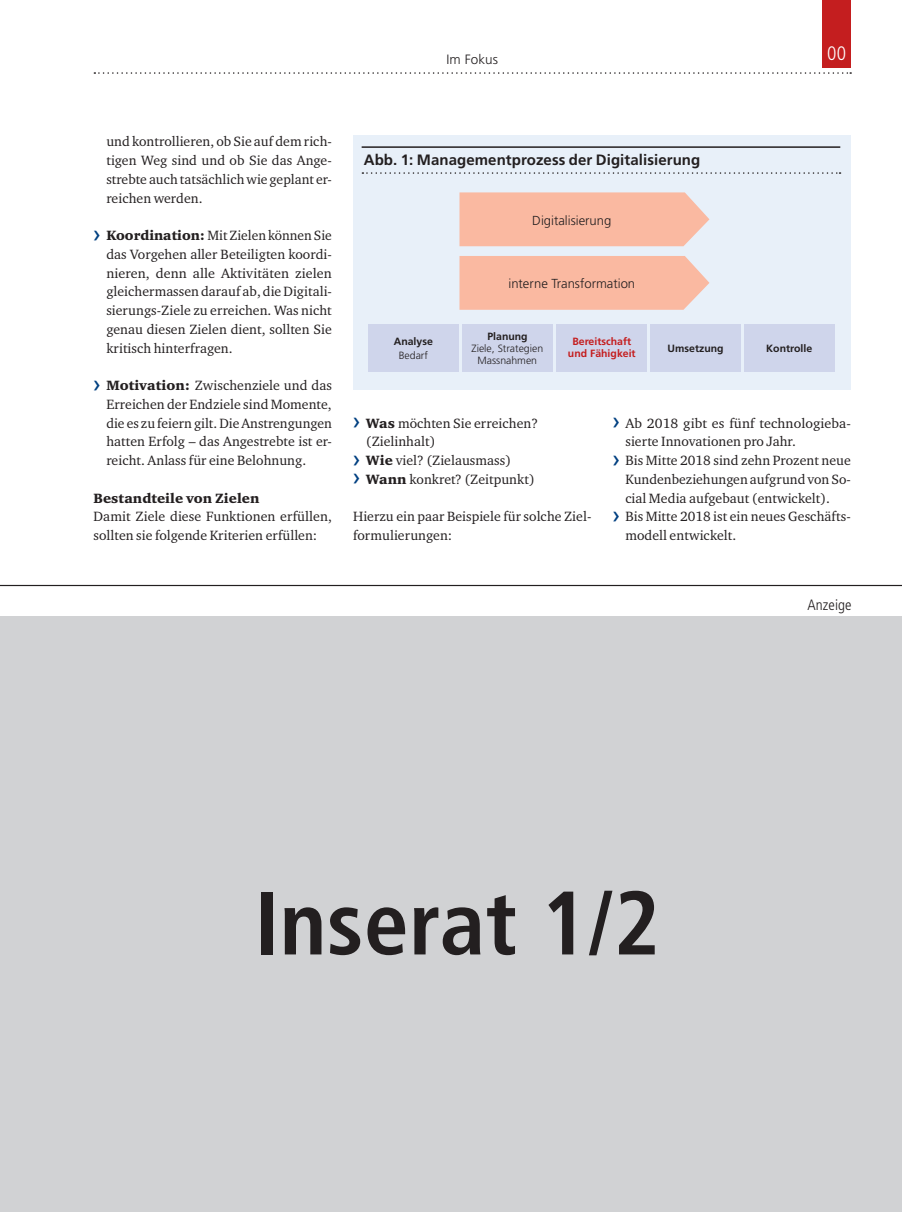
<style>
.page{position:relative;width:902px;height:1212px;background:#fff}
.page>*{position:absolute;margin:0;border:0;box-sizing:border-box;transform-origin:0 0}
.t1{font:700 condensed 90px "Frutiger LT Std";letter-spacing:.005em;color:#231f20}
.t2{font:300 condensed 19.5px "Frutiger LT Std";color:#fff}
.t3{font:700 15px "Frutiger LT Std";letter-spacing:.005em;color:#231f20}
.t4{font:300 condensed 15px "Frutiger LT Std";letter-spacing:.005em;color:#231f20}
.t5{font:13.8px/18.8px "Charter ITC Std";letter-spacing:.005em;color:#231f20;text-align:justify}
.t6{font:900 13.8px "Charter ITC Std";letter-spacing:.005em;color:#231f20}
.t7{font:300 13.5px "Frutiger LT Std";letter-spacing:.005em;color:#231f20}
.t8{font:300 13.05px "Frutiger LT Std";color:#231f20}
.t9{font:700 10.5px "Frutiger LT Std";color:#231f20}
.t10{font:300 10.5px/12px "Frutiger LT Std";color:#231f20;text-align:center}
.t11{font:700 10.5px/12px "Frutiger LT Std";color:#c41e1f;text-align:center}
.s1{font-family:"Frutiger LT Std";font-size:24px;color:#014081}
.s2{font-weight:900}
</style>
<div class="page">
<svg style="left:94px;top:72px;width:757px;height:2px"></svg>
<div style="left:822px;top:0;width:28px;height:68px;background:#c41e1f"></div>
<div style="left:0;top:617px;width:901px;height:595px;background:#d1d2d4"></div>
<hr style="left:0;top:585px;width:901px;height:1px;background:#231f20">
<div style="left:353px;top:136px;width:497px;height:254px;background:#e8f0f9"></div>
<hr style="left:361px;top:146px;width:479px;height:2px;background:#231f20">
<svg style="left:362px;top:172px;width:478px;height:2px"></svg>
<div style="left:368px;top:324px;width:91px;height:47px;background:#cfd5eb"></div>
<div style="left:462px;top:324px;width:91px;height:47px;background:#cfd5eb"></div>
<div style="left:556px;top:324px;width:91px;height:47px;background:#cfd5eb"></div>
<div style="left:650px;top:324px;width:91px;height:47px;background:#cfd5eb"></div>
<div style="left:744px;top:324px;width:90px;height:47px;background:#cfd5eb"></div>
<svg style="left:459px;top:192px;width:250px;height:54px;background:#f8bca6"></svg>
<svg style="left:459px;top:256px;width:250px;height:54px;background:#f9bba5"></svg>
<p class="t7" style="left:446px;top:51px;width:53px">Im Fokus</p>
<h2 class="t2" style="left:827px;top:42px;width:21px">00</h2>
<p class="t5" style="left:106px;top:132px;width:227px">und kontrollieren, ob Sie auf dem rich&shy;tigen Weg sind und ob Sie das Ange&shy;strebte auch tatsächlich wie geplant er&shy;reichen werden.</p>
<p class="t5" style="left:106px;top:226px;width:227px;text-indent:-13px"><span class="s1">›</span> <span class="s2">Koordination:</span> Mit Zielen können Sie das Vorgehen aller Beteiligten koordi&shy;nieren, denn alle Aktivitäten zielen gleichermassen darauf ab, die Digitali&shy;sierungs-Ziele zu erreichen. Was nicht genau diesen Zielen dient, sollten Sie kritisch hinterfragen.</p>
<p class="t5" style="left:106px;top:376px;width:227px;text-indent:-13px"><span class="s1">›</span> <span class="s2">Motivation:</span> Zwischenziele und das Erreichen der Endziele sind Momente, die es zu feiern gilt. Die Anstrengungen hatten Erfolg – das Angestrebte ist er&shy;reicht. Anlass für eine Belohnung.</p>
<p class="t6" style="left:94px;top:489px;width:167px">Bestandteile von Zielen</p>
<p class="t5" style="left:94px;top:507px;width:240px">Damit Ziele diese Funktionen erfüllen, sollten sie folgende Kriterien erfüllen:</p>
<p class="t3" style="left:364px;top:151px;width:338px">Abb. 1: Managementprozess der Digitalisierung</p>
<p class="t8" style="left:532px;top:213px;width:81px">Digitalisierung</p>
<p class="t8" style="left:508px;top:276px;width:128px">interne Transformation</p>
<p class="t9" style="left:487px;top:330px;width:42px">Planung</p>
<p class="t9" style="left:394px;top:336px;width:41px">Analyse</p>
<p class="t10" style="left:398px;top:350px;width:31px">Bedarf</p>
<p class="t10" style="left:471px;top:343px;width:73px">Ziele, Strategien<br>Massnahmen</p>
<p class="t11" style="left:568px;top:336px;width:69px">Bereitschaft und Fähigkeit</p>
<p class="t9" style="left:667px;top:342px;width:57px">Umsetzung</p>
<p class="t9" style="left:766px;top:342px;width:47px">Kontrolle</p>
<p class="t5" style="left:353px;top:413px;width:186px"><span class="s1">›</span> <span class="s2">Was</span> möchten Sie erreichen?</p>
<p class="t5" style="left:366px;top:432px;width:71px">(Zielinhalt)</p>
<p class="t5" style="left:353px;top:451px;width:159px"><span class="s1">›</span> <span class="s2">Wie</span> viel? (Zielausmass)</p>
<p class="t5" style="left:353px;top:469px;width:183px"><span class="s1">›</span> <span class="s2">Wann</span> konkret? (Zeitpunkt)</p>
<p class="t5" style="left:353px;top:507px;width:240px">Hierzu ein paar Beispiele für solche Ziel&shy;formulierungen:</p>
<p class="t5" style="left:612px;top:413px;width:240px"><span class="s1">›</span> Ab 2018 gibt es fünf technologieba-</p>
<p class="t5" style="left:625px;top:432px;width:172px">sierte Innovationen pro Jahr.</p>
<p class="t5" style="left:612px;top:451px;width:240px"><span class="s1">›</span> Bis Mitte 2018 sind zehn Prozent neue</p>
<p class="t5" style="left:625px;top:469px;width:227px">Kundenbeziehungen aufgrund von So-</p>
<p class="t5" style="left:625px;top:488px;width:206px">cial Media aufgebaut (entwickelt).</p>
<p class="t5" style="left:612px;top:507px;width:240px"><span class="s1">›</span> Bis Mitte 2018 ist ein neues Geschäfts-</p>
<p class="t5" style="left:625px;top:526px;width:112px">modell entwickelt.</p>
<p class="t4" style="left:807px;top:596px;width:45px">Anzeige</p>
<h1 class="t1" style="left:254px;top:870px;width:407px">Inserat 1/2</h1>
</div>
